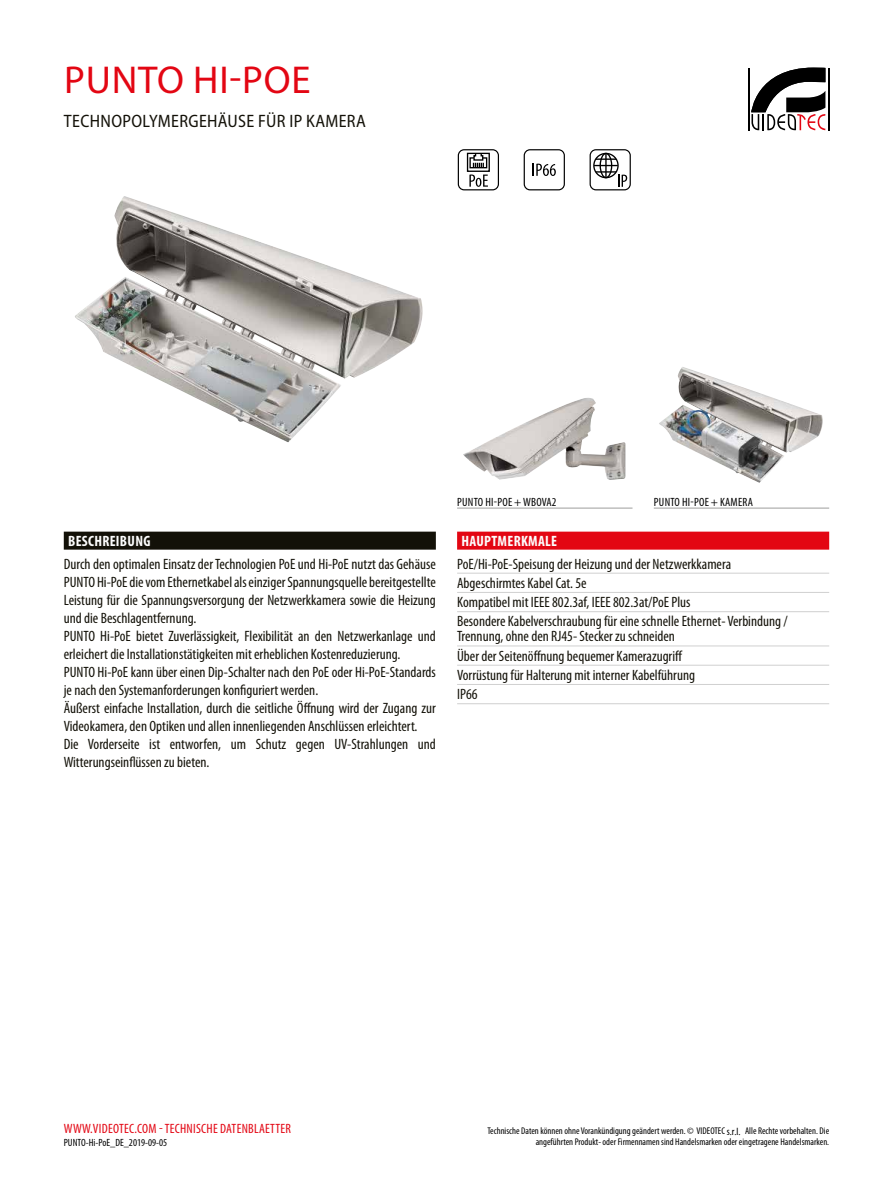
<style>
.page{position:relative;width:893px;height:1191px;background:#fff}
.page>*{position:absolute;margin:0;border:0;box-sizing:border-box;transform-origin:0 0}
.t1{font:39px "Myriad Pro";letter-spacing:.02em;color:#e30613}
.t2{font:semi-condensed 18px "Myriad Pro";letter-spacing:.02em;color:#131108}
.t3{font:condensed 15px/18px "Myriad Pro";color:#131108}
.t4{font:700 condensed 15px "Myriad Pro";letter-spacing:.02em;color:#fdfdfd}
.t5{font:condensed 13.5px "Myriad Pro";letter-spacing:.02em;color:#e30613}
.t6{font:condensed 12px "Myriad Pro";letter-spacing:.02em;color:#000}
.t7{font:condensed 10.5px "Myriad Pro";color:#000}
.t8{font:condensed 9.75px/11.7px "Myriad Pro";color:#000;text-align:right}
.s1{font-size:10.5px}
</style>
<div class="page">
<hr style="left:748px;top:68px;width:2px;height:62px;background:#000">
<hr style="left:828px;top:68px;width:1px;height:62px;background:#000">
<svg style="left:751px;top:68px;width:74px;height:62px"></svg>
<img style="left:75px;top:196px;width:348px;height:246px">
<svg style="left:458px;top:149px;width:41px;height:41px"></svg>
<svg style="left:524px;top:149px;width:41px;height:41px"></svg>
<svg style="left:590px;top:149px;width:41px;height:41px"></svg>
<hr style="left:596px;top:171px;width:20px;height:2px;background:#000">
<hr style="left:596px;top:158px;width:20px;height:2px;background:#000">
<img style="left:463px;top:398px;width:162px;height:82px">
<hr style="left:457px;top:508px;width:175px;height:1px;background:#9d9d9c">
<img style="left:659px;top:367px;width:164px;height:116px">
<hr style="left:654px;top:508px;width:175px;height:1px;background:#9d9d9c">
<div style="left:64px;top:531px;width:372px;height:18px;background:#131108"></div>
<div style="left:457px;top:531px;width:372px;height:18px;background:#e30613"></div>
<hr style="left:457px;top:573px;width:372px;height:1px;background:#d0d0d0">
<hr style="left:457px;top:592px;width:372px;height:1px;background:#d0d0d0">
<hr style="left:457px;top:611px;width:372px;height:1px;background:#d0d0d0">
<hr style="left:457px;top:645px;width:372px;height:1px;background:#d0d0d0">
<hr style="left:457px;top:665px;width:372px;height:1px;background:#d0d0d0">
<hr style="left:457px;top:684px;width:372px;height:1px;background:#d0d0d0">
<hr style="left:457px;top:703px;width:372px;height:1px;background:#d0d0d0">
<h1 class="t1" style="left:64px;top:59px;width:248px">PUNTO HI-POE</h1>
<p class="t2" style="left:64px;top:111px;width:303px">TECHNOPOLYMERGEHÄUSE FÜR IP KAMERA</p>
<p class="t4" style="left:68px;top:532px;width:84px">BESCHREIBUNG</p>
<p class="t3" style="left:64px;top:556px;width:374px">Durch den optimalen Einsatz der Technologien PoE und Hi-PoE nutzt das Gehäuse PUNTO Hi-PoE die vom Ethernetkabel als einziger Spannungsquelle bereitgestellte Leistung für die Spannungsversorgung der Netzwerkkamera sowie die Heizung und die Beschlagentfernung.<br>PUNTO Hi-PoE bietet Zuverlässigkeit, Flexibilität an den Netzwerkanlage und erleichert die Installationstätigkeiten mit erheblichen Kostenreduzierung.<br>PUNTO Hi-PoE kann über einen Dip-Schalter nach den PoE oder Hi-PoE-Standards je nach den Systemanforderungen konfiguriert werden.<br>Äußerst einfache Installation, durch die seitliche Öffnung wird der Zugang zur Videokamera, den Optiken und allen innenliegenden Anschlüssen erleichtert.<br>Die Vorderseite ist entworfen, um Schutz gegen UV-Strahlungen und Witterungseinflüssen zu bieten.</p>
<p class="t6" style="left:457px;top:495px;width:101px">PUNTO HI-POE + WBOVA2</p>
<p class="t6" style="left:654px;top:495px;width:101px">PUNTO HI-POE + KAMERA</p>
<p class="t4" style="left:461px;top:532px;width:97px">HAUPTMERKMALE</p>
<p class="t3" style="left:457px;top:554px;width:332px;line-height:19.2px">PoE/Hi-PoE-Speisung der Heizung und der Netzwerkkamera Abgeschirmtes Kabel Cat. 5e<br>Kompatibel mit IEEE 802.3af, IEEE 802.3at/PoE Plus<br>Besondere Kabelverschraubung für eine schnelle Ethernet- Verbindung /</p>
<p class="t3" style="left:457px;top:627px;width:239px;line-height:19.2px">Trennung, ohne den RJ45- Stecker zu schneiden Über der Seitenöffnung bequemer Kamerazugriff Vorrüstung für Halterung mit interner Kabelführung IP66</p>
<p class="t5" style="left:64px;top:1121px;width:229px">WWW.VIDEOTEC.COM - TECHNISCHE DATENBLAETTER</p>
<p class="t7" style="left:64px;top:1136px;width:105px">PUNTO-Hi-PoE_DE_2019-09-05</p>
<p class="t8" style="left:487px;top:1124px;width:255px">Technische Daten können ohne Vorankündigung geändert werden. © VIDEOTEC <span class="s1">s.r.l.</span></p>
<p class="t8" style="left:536px;top:1124px;width:295px">Alle Rechte vorbehalten. Die<br>angeführten Produkt- oder Firmennamen sind Handelsmarken oder eingetragene Handelsmarken.</p>
</div>
